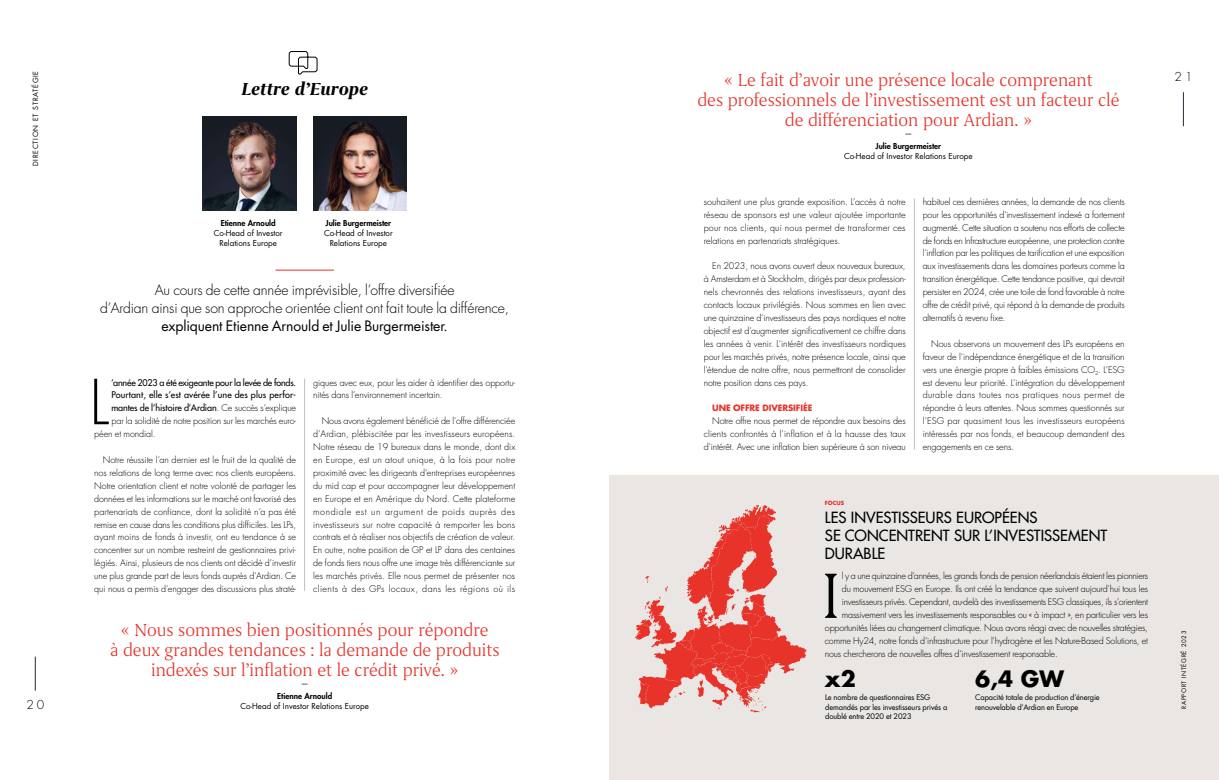
<style>
.page{position:relative;width:1219px;height:780px;background:#fff}
.page>*{position:absolute;margin:0;border:0;box-sizing:border-box;transform-origin:0 0}
.t1{font:300 73.5px "Grifo S";color:#000}
.t2{font:300 60.3px "Futura LT Pro";color:#000}
.t3{font:700 22px "Futura LT Pro";color:#000}
.t4{font:300 20px/20px "Grifo S";color:#e7332a;text-align:center}
.t5{font:italic 700 20px "Grifo S";color:#000}
.t6{font:500 15px/18px "Futura LT Pro";color:#000}
.t7{font:300 14px/18px "Futura LT Pro";letter-spacing:-.01em;color:#000;text-align:center}
.t8{font:14px "Futura LT Pro";letter-spacing:-.01em;color:#000}
.t9{font:300 12px "Futura LT Pro";color:#000}
.t10{font:300 9px/12.9px "Futura LT Pro";letter-spacing:-.02em;color:#000;text-align:justify}
.t11{font:500 9px "Futura LT Pro";letter-spacing:-.01em;color:#000}
.t12{font:500 9px "Futura LT Pro";letter-spacing:.015em;color:#000}
.t13{font:700 8.5px "Futura LT Pro";letter-spacing:-.01em;color:#e7332a}
.t14{font:8px/10px "Futura LT Pro";color:#000;text-align:center}
.t15{font:800 8px "Futura LT Pro";color:#000}
.t16{font:7.5px/9.5px "Futura LT Pro";letter-spacing:-.015em;color:#000}
.t17{font:7px "Futura LT Pro";letter-spacing:.1em;color:#000}
.t18{font:6px "Futura LT Pro";letter-spacing:.1em;color:#000}
.t19{font:700 5.5px "Futura LT Pro";color:#e7332a}
.s1{font-weight:300}
</style>
<div class="page">
<div style="left:609px;top:475px;width:610px;height:305px;background:#e9e6e3"></div>
<hr style="left:914px;top:198px;width:1px;height:251px;background:#c0c0c3">
<hr style="left:304px;top:378px;width:1px;height:213px;background:#c0c0c3">
<svg style="left:289px;top:51px;width:29px;height:24px"></svg>
<hr style="left:276px;top:269px;width:58px;height:1px;background:#e7332a">
<img style="left:313px;top:117px;width:94px;height:93px">
<img style="left:203px;top:117px;width:93px;height:93px">
<svg style="left:635px;top:505px;width:171px;height:207px"></svg>
<hr style="left:35px;top:656px;width:1px;height:34px;background:#232c37">
<hr style="left:1183px;top:92px;width:1px;height:34px;background:#232c37">
<p class="t17" style="left:31px;top:166px;width:97px;rotate:-90deg">DIRECTION ET STRATÉGIE</p>
<h3 class="t9" style="left:26px;top:696px;width:19px">20</h3>
<h3 class="t5" style="left:241px;top:78px;width:128px">Lettre d’Europe</h3>
<p class="t15" style="left:221px;top:217px;width:56px">Etienne Arnould</p>
<p class="t14" style="left:214px;top:228px;width:70px">Co-Head of Investor<br>Relations Europe</p>
<p class="t15" style="left:326px;top:217px;width:67px">Julie Burgermeister</p>
<p class="t14" style="left:324px;top:228px;width:70px">Co-Head of Investor<br>Relations Europe</p>
<h3 class="t7" style="left:100px;top:281px;width:411px">Au cours de cette année imprévisible, l’offre diversifiée<br>d’Ardian ainsi que son approche orientée client ont fait toute la différence,</h3>
<h3 class="t8" style="left:162px;top:316px;width:288px">expliquent Etienne Arnould et Julie Burgermeister.</h3>
<h2 class="t2" style="left:89px;top:363px;width:21px">L</h2>
<p class="t11" style="left:112px;top:375px;width:186px">’année 2023 a été exigeante pour la levée de fonds.</p>
<p class="t12" style="left:112px;top:388px;width:186px">Pourtant, elle s’est avérée l’une des plus perfor-</p>
<p class="t11" style="left:112px;top:401px;width:186px">mantes de l’histoire d’Ardian<span class="s1">. Ce succès s’explique</span></p>
<p class="t10" style="left:112px;top:414px;width:186px">par la solidité de notre position sur les marchés euro-</p>
<p class="t10" style="left:94px;top:427px;width:63px">péen et mondial.</p>
<p class="t10" style="left:94px;top:453px;width:204px;text-indent:9px">Notre réussite l’an dernier est le fruit de la qualité de nos relations de long terme avec nos clients européens.<br>Notre orientation client et notre volonté de partager les données et les informations sur le marché ont favorisé des partenariats de confiance, dont la solidité n’a pas été remise en cause dans les conditions plus difficiles. Les LPs, ayant moins de fonds à investir, ont eu tendance à se concentrer sur un nombre restreint de gestionnaires privi&shy;légiés. Ainsi, plusieurs de nos clients ont décidé d’investir une plus grande part de leurs fonds auprès d’Ardian. Ce qui nous a permis d’engager des discussions plus straté-</p>
<p class="t10" style="left:313px;top:376px;width:203px">giques avec eux, pour les aider à identifier des opportu&shy;nités dans l’environnement incertain.</p>
<p class="t10" style="left:313px;top:414px;width:204px;text-indent:9px">Nous avons également bénéficié de l'offre différenciée d'Ardian, plébiscitée par les investisseurs européens.<br>Notre réseau de 19 bureaux dans le monde, dont dix en Europe, est un atout unique, à la fois pour notre proximité avec les dirigeants d’entreprises européennes du mid cap et pour accompagner leur développement en Europe et en Amérique du Nord. Cette plateforme mondiale est un argument de poids auprès des investisseurs sur notre capacité à remporter les bons contrats et à réaliser nos objectifs de création de valeur.<br>En outre, notre position de GP et LP dans des centaines de fonds tiers nous offre une image très différenciante sur les marchés privés. Elle nous permet de présenter nos clients à des GPs locaux, dans les régions où ils</p>
<h3 class="t4" style="left:110px;top:620px;width:391px">« Nous sommes bien positionnés pour répondre<br>à deux grandes tendances : la demande de produits indexés sur l’inflation et le crédit privé. »</h3>
<p class="t14" style="left:301px;top:678px;width:9px">—</p>
<p class="t15" style="left:277px;top:690px;width:56px">Etienne Arnould</p>
<p class="t14" style="left:240px;top:701px;width:130px">Co-Head of Investor Relations Europe</p>
<h3 class="t4" style="left:697px;top:70px;width:424px">« Le fait d’avoir une présence locale comprenant<br>des professionnels de l’investissement est un facteur clé de différenciation pour Ardian. »</h3>
<p class="t14" style="left:904px;top:128px;width:9px">—</p>
<p class="t15" style="left:876px;top:140px;width:67px">Julie Burgermeister</p>
<p class="t14" style="left:844px;top:151px;width:130px">Co-Head of Investor Relations Europe</p>
<p class="t10" style="left:704px;top:195px;width:204px">souhaitent une plus grande exposition. L’accès à notre réseau de sponsors est une valeur ajoutée importante pour nos clients, qui nous permet de transformer ces relations en partenariats stratégiques.</p>
<p class="t10" style="left:704px;top:260px;width:204px;text-indent:9px">En 2023, nous avons ouvert deux nouveaux bureaux, à Amsterdam et à Stockholm, dirigés par deux profession&shy;nels chevronnés des relations investisseurs, ayant des contacts locaux privilégiés. Nous sommes en lien avec une quinzaine d’investisseurs des pays nordiques et notre objectif est d’augmenter significativement ce chiffre dans les années à venir. L’intérêt des investisseurs nordiques pour les marchés privés, notre présence locale, ainsi que l’étendue de notre offre, nous permettront de consolider notre position dans ces pays.</p>
<p class="t13" style="left:712px;top:401px;width:102px">UNE OFFRE DIVERSIFIÉE</p>
<p class="t10" style="left:704px;top:414px;width:204px;text-indent:9px">Notre offre nous permet de répondre aux besoins des clients confrontés à l’inflation et à la hausse des taux d’intérêt. Avec une inflation bien supérieure à son niveau</p>
<p class="t10" style="left:923px;top:195px;width:204px">habituel ces dernières années, la demande de nos clients pour les opportunités d'investissement indexé a fortement augmenté. Cette situation a soutenu nos efforts de collecte de fonds en Infrastructure européenne, une protection contre l’inflation par les politiques de tarification et une exposition aux investissements dans les domaines porteurs comme la transition énergétique. Cette tendance positive, qui devrait persister en 2024, crée une toile de fond favorable à notre offre de crédit privé, qui répond à la demande de produits alternatifs à revenu fixe.</p>
<p class="t10" style="left:923px;top:337px;width:204px;text-indent:9px">Nous observons un mouvement des LPs européens en faveur de l’indépendance énergétique et de la transition vers une énergie propre à faibles émissions CO<sub>2</sub>. L’ESG est devenu leur priorité. L’intégration du développement durable dans toutes nos pratiques nous permet de répondre à leurs attentes. Nous sommes questionnés sur l’ESG par quasiment tous les investisseurs européens intéressés par nos fonds, et beaucoup demandent des engagements en ce sens.</p>
<p class="t19" style="left:825px;top:499px;width:21px">FOCUS</p>
<h3 class="t6" style="left:825px;top:508px;width:284px">LES INVESTISSEURS EUROPÉENS<br>SE CONCENTRENT SUR L’INVESTISSEMENT<br>DURABLE</h3>
<h1 class="t1" style="left:821px;top:555px;width:20px">I</h1>
<p class="t10" style="left:842px;top:569px;width:308px">l y a une quinzaine d’années, les grands fonds de pension néerlandais étaient les pionniers</p>
<p class="t10" style="left:842px;top:582px;width:308px">du mouvement ESG en Europe. Ils ont créé la tendance que suivent aujourd’hui tous les</p>
<p class="t10" style="left:842px;top:595px;width:308px">investisseurs privés. Cependant, au-delà des investissements ESG classiques, ils s’orientent</p>
<p class="t10" style="left:842px;top:608px;width:308px">massivement vers les investissements responsables ou « à impact », en particulier vers les</p>
<p class="t10" style="left:825px;top:621px;width:325px">opportunités liées au changement climatique. Nous avons réagi avec de nouvelles stratégies,</p>
<p class="t10" style="left:825px;top:634px;width:325px">comme Hy24, notre fonds d’infrastructure pour l’hydrogène et les Nature-Based Solutions, et</p>
<p class="t10" style="left:825px;top:647px;width:234px">nous chercherons de nouvelles offres d’investissement responsable.</p>
<h3 class="t3" style="left:825px;top:662px;width:32px">x2</h3>
<h3 class="t3" style="left:975px;top:662px;width:90px">6,4 GW</h3>
<p class="t16" style="left:825px;top:692px;width:124px">Le nombre de questionnaires ESG demandés par les investisseurs privés a doublé entre 2020 et 2023</p>
<p class="t16" style="left:975px;top:692px;width:126px">Capacité totale de production d’énergie renouvelable d’Ardian en Europe</p>
<h3 class="t9" style="left:1175px;top:69px;width:19px">21</h3>
<p class="t18" style="left:1180px;top:709px;width:80px;rotate:-90deg">RAPPORT INTÉGRÉ 2023</p>
</div>
